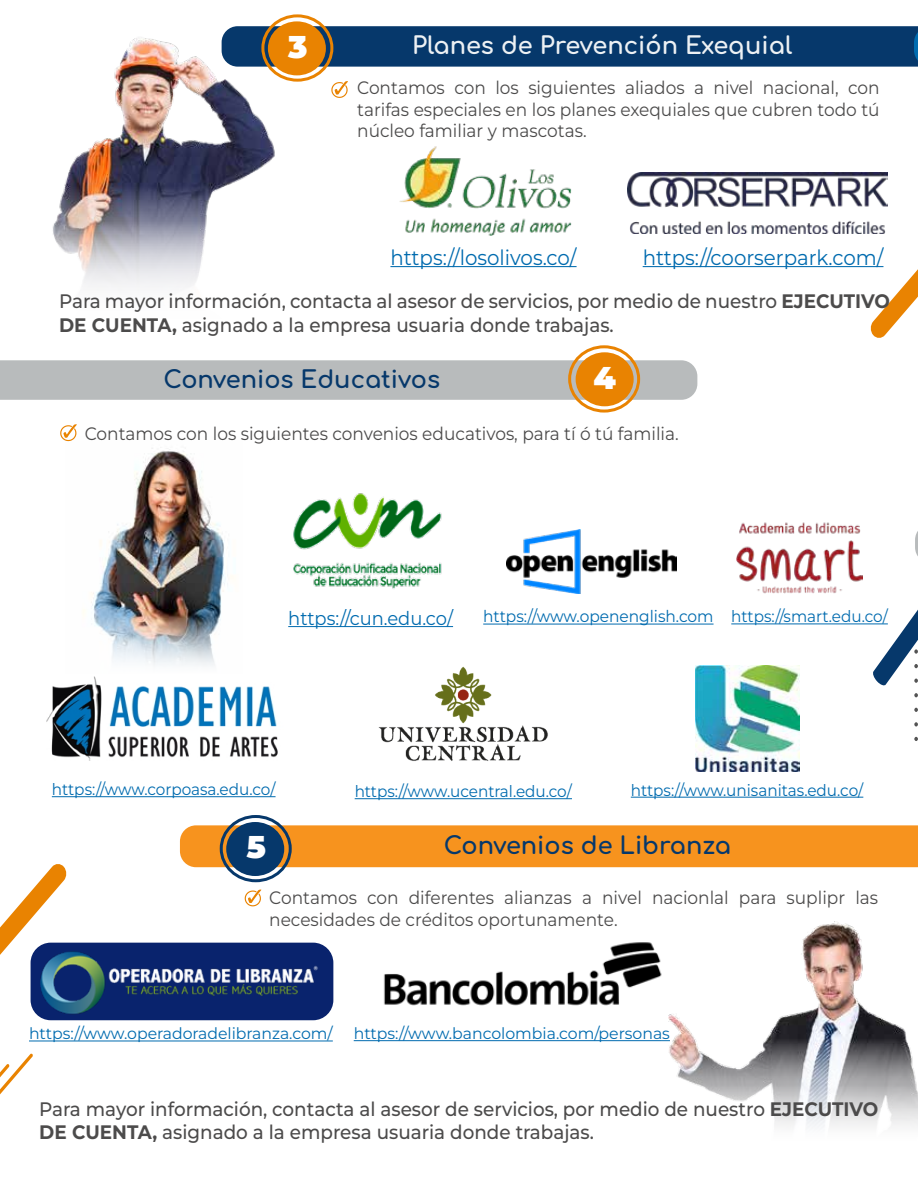
<style>
.page{position:relative;width:918px;height:1188px;background:#fff}
.page>*{position:absolute;margin:0;border:0;box-sizing:border-box;transform-origin:0 0}
.t1{font:900 31.5px "Montserrat";color:#fff}
.t2{font:700 24px "Comfortaa";color:#06386b}
.t3{font:700 24px "Comfortaa";color:#edf1f4}
.t4{font:21px "Montserrat";color:#006baf;scale:.94 1}
.t5{font:500 19.5px/23.4px "Montserrat";color:#4c4b4b;scale:.94 1}
.t6{font:19.05px "Montserrat";color:#006baf;scale:.94 1}
.t7{font:18px/21.6px "Montserrat";color:#4c4b4b;text-align:justify;scale:.94 1}
.t8{font:16.35px "Montserrat";color:#006baf;scale:.94 1}
.t9{font:16.2px "Montserrat";color:#006baf;scale:.94 1}
.t10{font:15.9px "Montserrat";color:#006baf}
.s1{font-weight:700}
</style>
<div class="page">
<div style="left:180px;top:825px;width:738px;height:42px;background:#f7931e"></div>
<div style="left:226px;top:822px;width:58px;height:54px;background:#06386b;border-radius:50%"></div>
<div style="left:220px;top:815px;width:72px;height:67px;border:3px solid #06386b;border-radius:50%"></div>
<div style="left:268px;top:21px;width:58px;height:54px;background:#e98301;border-radius:50%"></div>
<div style="left:261px;top:14px;width:72px;height:68px;border:3px solid #e98301;border-radius:50%"></div>
<svg style="left:233px;top:26px;width:685px;height:41px;background:#1a4065"></svg>
<div style="left:0;top:360px;width:697px;height:40px;background:#b8bbbc"></div>
<div style="left:576px;top:352px;width:58px;height:54px;background:#e98301;border-radius:50%"></div>
<div style="left:568px;top:345px;width:72px;height:68px;border:3px solid #e98301;border-radius:50%"></div>
<svg style="left:331px;top:81px;width:17px;height:17px"></svg>
<svg style="left:245px;top:890px;width:16px;height:16px"></svg>
<svg style="left:0;top:1054px;width:33px;height:41px"></svg>
<svg style="left:914px;top:693px;width:4px;height:4px"></svg>
<svg style="left:914px;top:708px;width:4px;height:4px"></svg>
<svg style="left:914px;top:722px;width:4px;height:4px"></svg>
<svg style="left:914px;top:737px;width:4px;height:4px"></svg>
<svg style="left:0;top:864px;width:67px;height:157px"></svg>
<svg style="left:870px;top:172px;width:48px;height:166px"></svg>
<hr style="left:643px;top:266px;width:240px;height:1px;background:#006baf">
<hr style="left:390px;top:266px;width:187px;height:1px;background:#006baf">
<hr style="left:29px;top:1041px;width:304px;height:1px;background:#006baf">
<hr style="left:354px;top:1040px;width:316px;height:1px;background:#006baf">
<img style="left:64px;top:27px;width:212px;height:159px">
<svg style="left:52px;top:186px;width:173px;height:101px"></svg>
<img style="left:399px;top:146px;width:173px;height:90px">
<img style="left:628px;top:173px;width:260px;height:61px">
<img style="left:669px;top:922px;width:222px;height:101px">
<svg style="left:661px;top:1023px;width:257px;height:104px"></svg>
<div style="left:31px;top:943px;width:302px;height:77px;background:#09236d;border-radius:20px"></div>
<img style="left:36px;top:951px;width:290px;height:69px">
<img style="left:383px;top:928px;width:299px;height:92px">
<svg style="left:915px;top:531px;width:3px;height:25px"></svg>
<svg style="left:872px;top:609px;width:46px;height:77px"></svg>
<hr style="left:288px;top:626px;width:165px;height:1px;background:#006baf">
<hr style="left:483px;top:624px;width:231px;height:1px;background:#006baf">
<hr style="left:52px;top:796px;width:224px;height:1px;background:#006baf">
<hr style="left:355px;top:798px;width:217px;height:1px;background:#006baf">
<hr style="left:731px;top:624px;width:157px;height:1px;background:#006baf">
<hr style="left:631px;top:797px;width:232px;height:1px;background:#006baf">
<img style="left:67px;top:441px;width:166px;height:174px">
<img style="left:93px;top:615px;width:128px;height:51px">
<img style="left:293px;top:493px;width:149px;height:96px">
<img style="left:507px;top:529px;width:170px;height:65px">
<img style="left:46px;top:676px;width:232px;height:84px">
<img style="left:378px;top:666px;width:170px;height:95px">
<img style="left:737px;top:522px;width:125px;height:72px">
<img style="left:696px;top:665px;width:103px;height:106px">
<svg style="left:60px;top:424px;width:17px;height:17px"></svg>
<h1 class="t1" style="left:288px;top:26px;width:21px">3</h1>
<h2 class="t3" style="left:412px;top:23px;width:382px">Planes de Prevención Exequial</h2>
<p class="t7" style="left:357px;top:76px;width:557px">Contamos con los siguientes aliados a nivel nacional, con tarifas especiales en los planes exequiales que cubren todo tú núcleo familiar y mascotas.</p>
<p class="t4" style="left:390px;top:243px;width:200px">https://losolivos.co/</p>
<p class="t4" style="left:643px;top:243px;width:258px">https://coorserpark.com/</p>
<p class="t5" style="left:59px;top:289px;width:885px">Para mayor información, contacta al asesor de servicios, por medio de nuestro <span class="s1">EJECUTIVO<br>DE CUENTA,</span> asignado a la empresa usuaria donde trabajas.</p>
<h2 class="t2" style="left:164px;top:357px;width:278px">Convenios Educativos</h2>
<h1 class="t1" style="left:593px;top:357px;width:24px">4</h1>
<p class="t7" style="left:85px;top:423px;width:633px">Contamos con los siguientes convenios educativos, para tí ó tú familia.</p>
<p class="t6" style="left:288px;top:605px;width:177px">https://cun.edu.co/</p>
<p class="t8" style="left:483px;top:606px;width:247px">https://www.openenglish.com</p>
<p class="t9" style="left:731px;top:606px;width:168px">https://smart.edu.co/</p>
<p class="t9" style="left:52px;top:779px;width:239px">https://www.corpoasa.edu.co/</p>
<p class="t9" style="left:355px;top:781px;width:233px">https://www.ucentral.edu.co/</p>
<p class="t9" style="left:631px;top:779px;width:249px">https://www.unisanitas.edu.co/</p>
<h1 class="t1" style="left:246px;top:826px;width:21px">5</h1>
<h2 class="t2" style="left:444px;top:823px;width:289px">Convenios de Libranza</h2>
<p class="t7" style="left:269px;top:886px;width:649px">Contamos con diferentes alianzas a nivel nacionlal para suplipr las necesidades de créditos oportunamente.</p>
<p class="t10" style="left:29px;top:1023px;width:305px">https://www.operadoradelibranza.com/</p>
<p class="t10" style="left:354px;top:1023px;width:318px">https://www.bancolombia.com/personas</p>
<p class="t5" style="left:39px;top:1097px;width:894px">Para mayor información, contacta al asesor de servicios, por medio de nuestro <span class="s1">EJECUTIVO<br>DE CUENTA,</span> asignado a la empresa usuaria donde trabajas.</p>
</div>
